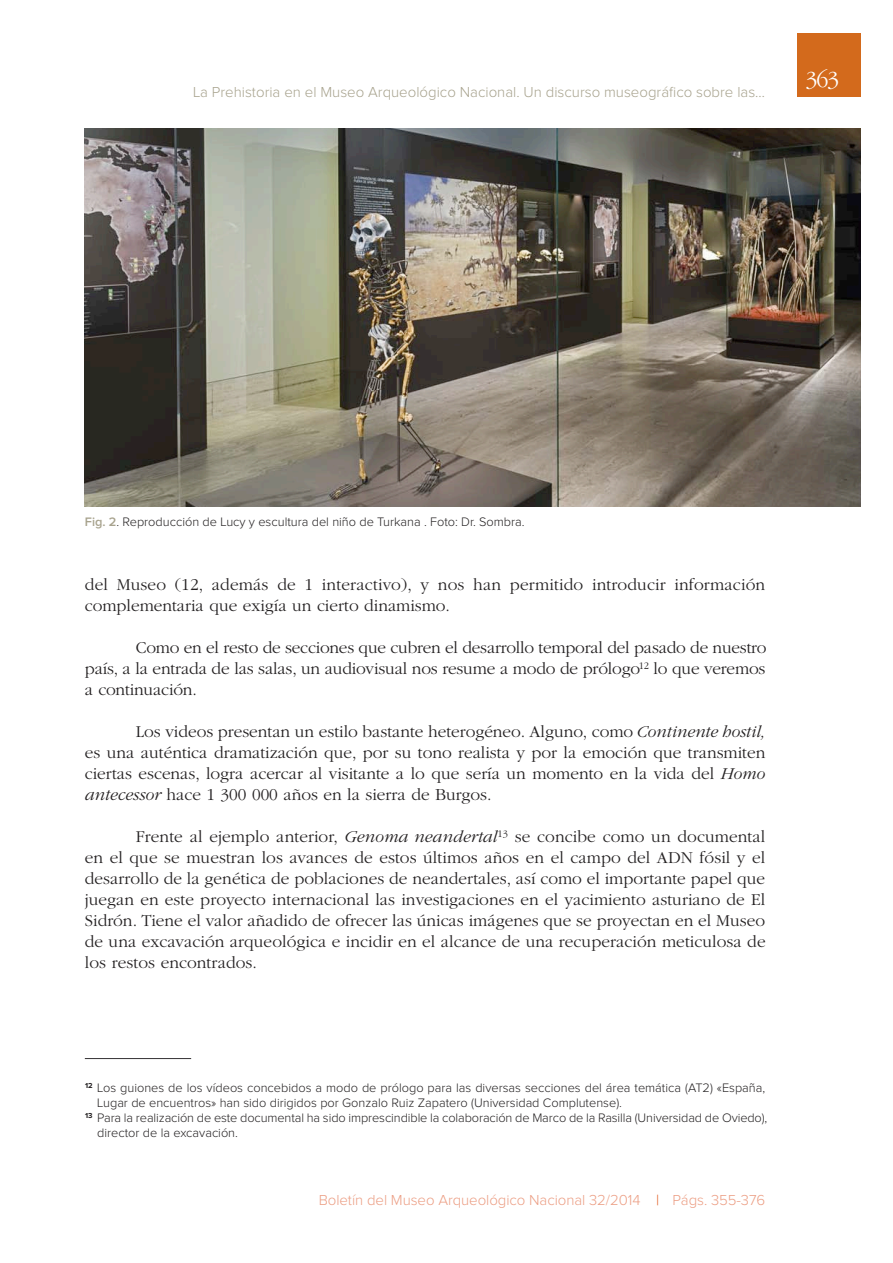
<style>
.page{position:relative;width:893px;height:1263px;background:#fff}
.page>*{position:absolute;margin:0;border:0;box-sizing:border-box;transform-origin:0 0}
.t1{font:300 24px "ITC Garamond Std";color:#fff}
.t2{font:300 17.25px/21px "ITC Garamond Std";color:#232021;text-align:justify}
.t3{font:300 15px "Proxima Nova";color:#a8a38e}
.t4{font:300 15px "Proxima Nova";letter-spacing:-.005em;color:#ec9e84}
.t5{font:300 12.75px "Proxima Nova";color:#232021}
.s1{font-weight:600;color:#a8a38e}
.s2{font-style:italic}
.s3{color:#e05517}
</style>
<div class="page">
<div style="left:797px;top:33px;width:64px;height:64px;background:#d36a1c"></div>
<svg style="left:84px;top:1058px;width:108px;height:1px"></svg>
<img style="left:85px;top:128px;width:776px;height:379px">
<p class="t3" style="left:193px;top:85px;width:573px">La Prehistoria en el Museo Arqueológico Nacional. Un discurso museográfico sobre las…</p>
<h1 class="t1" style="left:805px;top:70px;width:35px">363</h1>
<p class="t5" style="left:85px;top:516px;width:441px"><span class="s1">Fig. 2</span>. Reproducción de Lucy y escultura del niño de Turkana . Foto: Dr. Sombra.</p>
<p class="t2" style="left:85px;top:576px;width:682px">del Museo (12, además de 1 interactivo), y nos han permitido introducir información complementaria que exigía un cierto dinamismo.</p>
<p class="t2" style="left:85px;top:639px;width:683px;text-indent:51px">Como en el resto de secciones que cubren el desarrollo temporal del pasado de nuestro país, a la entrada de las salas, un audiovisual nos resume a modo de prólogo<sup>12</sup> lo que veremos a continuación.</p>
<p class="t2" style="left:85px;top:723px;width:682px;text-indent:51px">Los videos presentan un estilo bastante heterogéneo. Alguno, como <span class="s2">Continente hostil, </span>es una auténtica dramatización que, por su tono realista y por la emoción que transmiten ciertas escenas, logra acercar al visitante a lo que sería un momento en la vida del <span class="s2">Homo antecessor</span> hace 1 300 000 años en la sierra de Burgos.</p>
<p class="t2" style="left:85px;top:828px;width:682px;text-indent:51px">Frente al ejemplo anterior, <span class="s2">Genoma neandertal</span><sup>13</sup> se concibe como un documental en el que se muestran los avances de estos últimos años en el campo del ADN fósil y el desarrollo de la genética de poblaciones de neandertales, así como el importante papel que juegan en este proyecto internacional las investigaciones en el yacimiento asturiano de El Sidrón. Tiene el valor añadido de ofrecer las únicas imágenes que se proyectan en el Museo de una excavación arqueológica e incidir en el alcance de una recuperación meticulosa de los restos encontrados.</p>
<p class="t5" style="left:85px;top:1082px;width:682px"><sup>12</sup> Los guiones de los vídeos concebidos a modo de prólogo para las diversas secciones del área temática (AT2) «España,</p>
<p class="t5" style="left:97px;top:1097px;width:526px">Lugar de encuentros» han sido dirigidos por Gonzalo Ruiz Zapatero (Universidad Complutense).</p>
<p class="t5" style="left:85px;top:1112px;width:684px"><sup>13</sup> Para la realización de este documental ha sido imprescindible la colaboración de Marco de la Rasilla (Universidad de Oviedo),</p>
<p class="t5" style="left:97px;top:1127px;width:142px">director de la excavación.</p>
<p class="t4" style="left:319px;top:1193px;width:448px">Boletín del Museo Arqueológico Nacional 32/2014 <span class="s3">|</span> Págs. 355-376</p>
</div>
